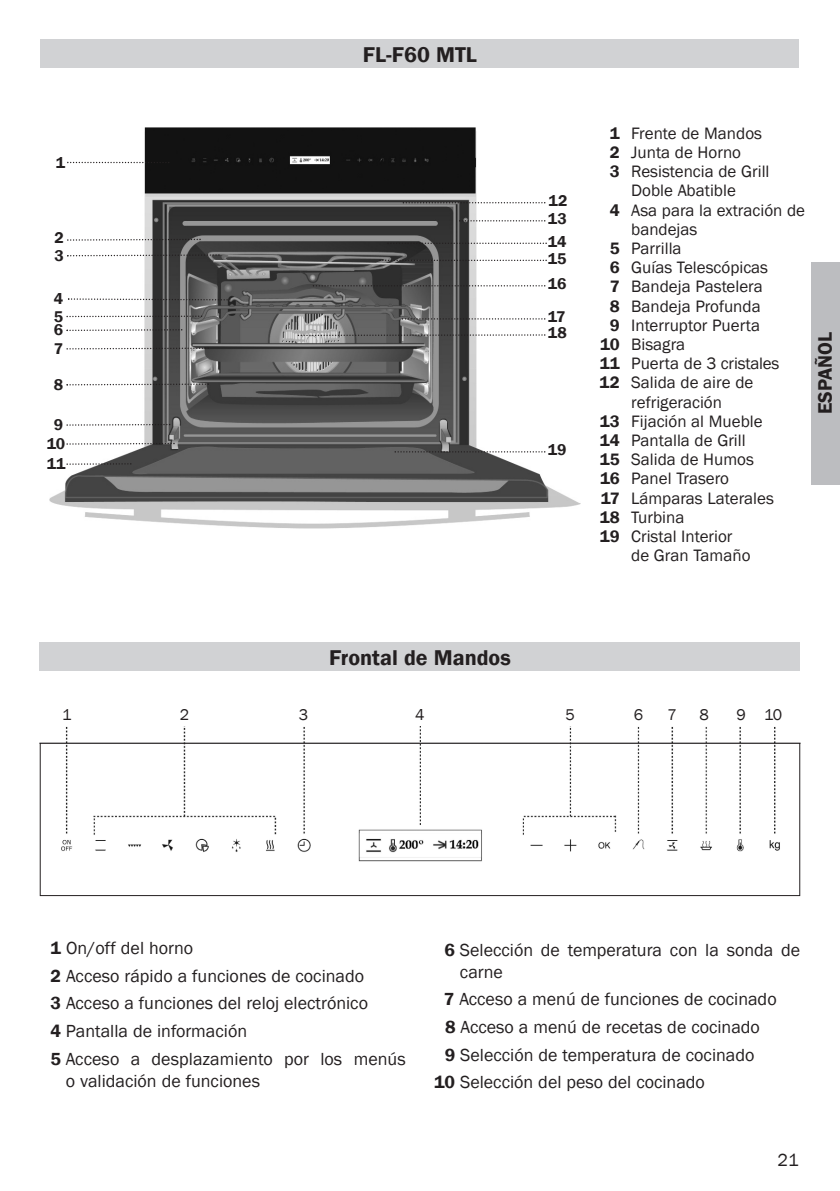
<style>
.page{position:relative;width:840px;height:1191px;background:#fff}
.page>*{position:absolute;margin:0;border:0;box-sizing:border-box;transform-origin:0 0}
.t1{font:600 22px "Franklin Gothic";color:#231f20}
.t2{font:600 20px "Franklin Gothic";color:#231f20}
.t3{font:18px/27.6px "Franklin Gothic";color:#231f20}
.t4{font:17px "Franklin Gothic";color:#231f20}
.t5{font:600 16px/19.6px "Franklin Gothic";letter-spacing:.005em;color:#231f20}
.t6{font:16px "Franklin Gothic";color:#231f20}
.s1{font-weight:600}
.s2{font-weight:600;color:#fff}
</style>
<div class="page">
<div style="left:811px;top:262px;width:28px;height:222px;background:#bcbdc0"></div>
<div style="left:41px;top:40px;width:757px;height:28px;background:#d1d2d4"></div>
<img style="left:50px;top:128px;width:530px;height:400px">
<svg style="left:67px;top:162px;width:102px;height:1px"></svg>
<svg style="left:66px;top:238px;width:135px;height:3px"></svg>
<svg style="left:66px;top:253px;width:153px;height:4px"></svg>
<svg style="left:66px;top:329px;width:116px;height:2px"></svg>
<svg style="left:66px;top:347px;width:143px;height:3px"></svg>
<svg style="left:66px;top:383px;width:143px;height:3px"></svg>
<svg style="left:66px;top:424px;width:104px;height:2px"></svg>
<svg style="left:66px;top:443px;width:108px;height:2px"></svg>
<svg style="left:66px;top:463px;width:65px;height:2px"></svg>
<svg style="left:66px;top:315px;width:136px;height:2px"></svg>
<svg style="left:402px;top:202px;width:143px;height:1px"></svg>
<svg style="left:458px;top:220px;width:87px;height:1px"></svg>
<svg style="left:387px;top:242px;width:159px;height:2px"></svg>
<svg style="left:379px;top:260px;width:167px;height:1px"></svg>
<svg style="left:312px;top:285px;width:233px;height:1px"></svg>
<svg style="left:401px;top:318px;width:144px;height:2px"></svg>
<svg style="left:297px;top:334px;width:248px;height:2px"></svg>
<svg style="left:394px;top:451px;width:151px;height:1px"></svg>
<svg style="left:67px;top:297px;width:163px;height:4px"></svg>
<div style="left:40px;top:642px;width:759px;height:29px;background:#d1d2d4"></div>
<img style="left:61px;top:726px;width:719px;height:136px">
<div style="left:40px;top:742px;width:759px;height:154px;border:1px solid #231f20"></div>
<p class="t5" style="left:56px;top:153px;width:11px">1</p>
<p class="t5" style="left:54px;top:229px;width:11px;line-height:17.2px">2<br>3</p>
<p class="t5" style="left:54px;top:288px;width:11px">4</p>
<p class="t5" style="left:54px;top:306px;width:11px">5</p>
<p class="t5" style="left:54px;top:320px;width:11px;line-height:18.4px">6<br>7</p>
<p class="t5" style="left:54px;top:374px;width:11px">8</p>
<p class="t5" style="left:47px;top:414px;width:20px;text-align:center">9<br>10<br>11</p>
<p class="t1" style="left:363px;top:42px;width:115px">FL-F60 MTL</p>
<p class="t5" style="left:547px;top:191px;width:21px;line-height:18px">12<br>13</p>
<p class="t5" style="left:547px;top:233px;width:20px;line-height:17px">14<br>15</p>
<p class="t5" style="left:547px;top:267px;width:20px;line-height:33px">16<br>17</p>
<p class="t5" style="left:547px;top:322px;width:20px">18</p>
<p class="t5" style="left:547px;top:439px;width:20px">19</p>
<p class="t4" style="left:609px;top:123px;width:154px"><span class="s1">1</span> Frente de Mandos</p>
<p class="t4" style="left:609px;top:142px;width:133px"><span class="s1">2</span> Junta de Horno</p>
<p class="t4" style="left:609px;top:162px;width:161px"><span class="s1">3</span> Resistencia de Grill</p>
<p class="t4" style="left:631px;top:181px;width:106px">Doble Abatible</p>
<p class="t4" style="left:609px;top:200px;width:197px"><span class="s1">4</span> Asa para la extración de</p>
<p class="t4" style="left:631px;top:219px;width:68px">bandejas</p>
<p class="t4" style="left:609px;top:238px;width:73px"><span class="s1">5</span> Parrilla</p>
<p class="t4" style="left:609px;top:258px;width:160px"><span class="s1">6</span> Guías Telescópicas</p>
<p class="t4" style="left:609px;top:277px;width:154px"><span class="s1">7</span> Bandeja Pastelera</p>
<p class="t4" style="left:609px;top:296px;width:152px"><span class="s1">8</span> Bandeja Profunda</p>
<p class="t4" style="left:609px;top:315px;width:152px"><span class="s1">9</span> Interruptor Puerta</p>
<p class="t4" style="left:599px;top:334px;width:87px"><span class="s1">10</span> Bisagra</p>
<p class="t4" style="left:599px;top:354px;width:181px"><span class="s1">11</span> Puerta de 3 cristales</p>
<p class="t4" style="left:599px;top:373px;width:155px"><span class="s1">12</span> Salida de aire de</p>
<p class="t4" style="left:631px;top:392px;width:92px">refrigeración</p>
<p class="t4" style="left:599px;top:411px;width:164px"><span class="s1">13</span> Fijación al Mueble</p>
<p class="t4" style="left:599px;top:430px;width:147px"><span class="s1">14</span> Pantalla de Grill</p>
<p class="t4" style="left:599px;top:450px;width:156px"><span class="s1">15</span> Salida de Humos</p>
<p class="t4" style="left:599px;top:469px;width:130px"><span class="s1">16</span> Panel Trasero</p>
<p class="t4" style="left:600px;top:488px;width:174px"><span class="s1">17</span> Lámparas Laterales</p>
<p class="t4" style="left:599px;top:507px;width:86px"><span class="s1">18</span> Turbina</p>
<p class="t4" style="left:599px;top:526px;width:134px"><span class="s1">19</span> Cristal Interior</p>
<p class="t4" style="left:631px;top:546px;width:121px">de Gran Tamaño</p>
<p class="t2" style="left:812px;top:414px;width:84px;rotate:-90deg">ESPAÑOL</p>
<p class="t1" style="left:329px;top:644px;width:183px">Frontal de Mandos</p>
<p class="t6" style="left:62px;top:705px;width:11px">1</p>
<p class="t6" style="left:299px;top:705px;width:11px">3</p>
<p class="t6" style="left:415px;top:705px;width:11px">4</p>
<p class="t6" style="left:633px;top:705px;width:11px">6</p>
<p class="t6" style="left:667px;top:705px;width:11px">7</p>
<p class="t6" style="left:699px;top:705px;width:11px">8</p>
<p class="t6" style="left:736px;top:705px;width:11px">9</p>
<p class="t6" style="left:180px;top:705px;width:11px">2</p>
<p class="t6" style="left:565px;top:705px;width:11px">5</p>
<p class="t6" style="left:763px;top:705px;width:20px">10</p>
<p class="t3" style="left:40px;top:934px;width:367px"><span class="s2">1</span><span class="s1">1</span> On/off del horno<br><span class="s2">1</span><span class="s1">2</span> Acceso rápido a funciones de cocinado<br><span class="s2">1</span><span class="s1">3</span> Acceso a funciones del reloj electrónico<br><span class="s2">1</span><span class="s1">4</span> Pantalla de información<br><span class="s2">1</span><span class="s1">5</span> Acceso a desplazamiento por los menús</p>
<p class="t3" style="left:66px;top:1066px;width:196px">o validación de funciones</p>
<p class="t3" style="left:459px;top:938px;width:341px;line-height:22px;text-indent:-26px"><span class="s2">1</span><span class="s1">6</span> Selección de temperatura con la sonda de carne</p>
<p class="t3" style="left:434px;top:985px;width:344px"><span class="s2">1</span><span class="s1">7</span> Acceso a menú de funciones de cocinado <span class="s2">1</span><span class="s1">8</span> Acceso a menú de recetas de cocinado <span class="s2">1</span><span class="s1">9</span> Selección de temperatura de cocinado <span class="s1">10</span> Selección del peso del cocinado</p>
<p class="t3" style="left:777px;top:1145px;width:23px">21</p>
</div>
